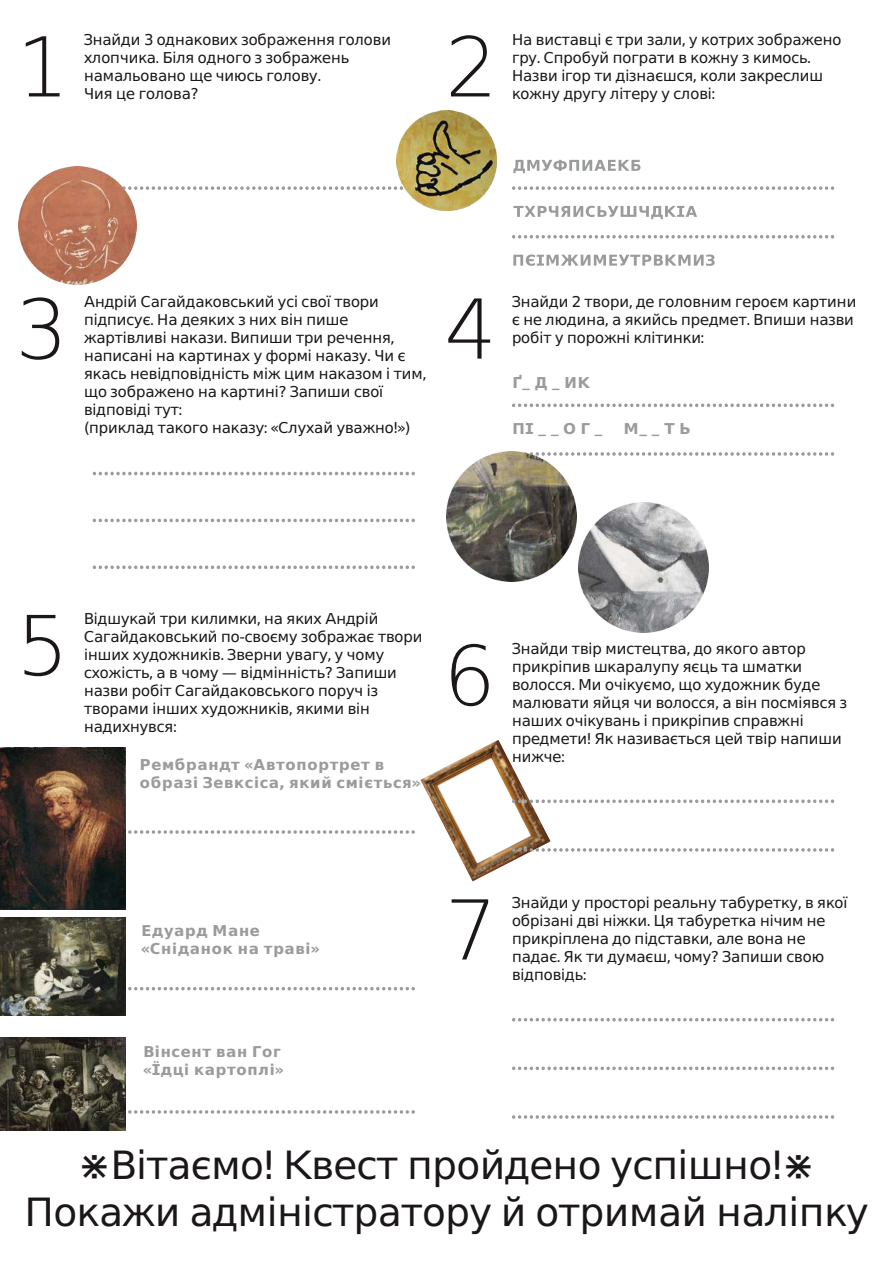
<style>
.page{position:relative;width:893px;height:1263px;background:#fff}
.page>*{position:absolute;margin:0;border:0;box-sizing:border-box;transform-origin:0 0}
.t1{font:200 82.5px "MA2 DejaVu Sans";color:#1a161a}
.t2{font:39px/46.8px "MA2 DejaVu Sans";color:#1a161a;text-align:center}
.t3{font:15px/18px "MA2 DejaVu Sans";color:#1a161a}
.t4{font:700 15px/18px "MA2 DejaVu Sans";letter-spacing:.05em;color:#9a9b9c}
</style>
<div class="page">
<img style="left:420px;top:740px;width:131px;height:141px">
<svg style="left:513px;top:160px;width:127px;height:13px"></svg>
<svg style="left:513px;top:206px;width:184px;height:13px"></svg>
<svg style="left:513px;top:254px;width:202px;height:12px"></svg>
<svg style="left:137px;top:186px;width:259px;height:4px"></svg>
<svg style="left:512px;top:186px;width:322px;height:4px"></svg>
<svg style="left:512px;top:235px;width:322px;height:4px"></svg>
<svg style="left:93px;top:472px;width:322px;height:3px"></svg>
<svg style="left:93px;top:519px;width:322px;height:3px"></svg>
<svg style="left:93px;top:565px;width:322px;height:4px"></svg>
<svg style="left:512px;top:403px;width:322px;height:4px"></svg>
<svg style="left:577px;top:452px;width:257px;height:4px"></svg>
<svg style="left:125px;top:830px;width:290px;height:4px"></svg>
<svg style="left:512px;top:799px;width:322px;height:4px"></svg>
<svg style="left:512px;top:848px;width:322px;height:4px"></svg>
<svg style="left:512px;top:1018px;width:322px;height:3px"></svg>
<svg style="left:512px;top:1066px;width:322px;height:4px"></svg>
<svg style="left:512px;top:1115px;width:322px;height:4px"></svg>
<svg style="left:125px;top:987px;width:290px;height:3px"></svg>
<svg style="left:125px;top:1110px;width:290px;height:4px"></svg>
<img style="left:0;top:748px;width:125px;height:162px">
<img style="left:0;top:917px;width:125px;height:98px">
<img style="left:0;top:1037px;width:125px;height:93px">
<img style="left:396px;top:110px;width:101px;height:101px">
<img style="left:446px;top:451px;width:131px;height:131px">
<img style="left:578px;top:502px;width:131px;height:130px">
<img style="left:19px;top:167px;width:118px;height:118px">
<h1 class="t1" style="left:19px;top:5px;width:47px">1</h1>
<p class="t3" style="left:84px;top:30px;width:308px">Знайди 3 однакових зображення голови хлопчика. Біля одного з зображень намальовано ще чиюсь голову.<br>Чия це голова?</p>
<h1 class="t1" style="left:446px;top:5px;width:47px">2</h1>
<p class="t3" style="left:512px;top:30px;width:331px">На виставці є три зали, у котрих зображено гру. Спробуй пограти в кожну з кимось.<br>Назви ігор ти дізнаєшся, коли закреслиш кожну другу літеру у слові:</p>
<h1 class="t1" style="left:19px;top:267px;width:47px">3</h1>
<p class="t3" style="left:84px;top:292px;width:343px">Андрій Сагайдаковський усі свої твори підписує. На деяких з них він пише жартівливі накази. Випиши три речення, написані на картинах у формі наказу. Чи є якась невідповідність між цим наказом і тим, що зображено на картині? Запиши свої відповіді тут:<br>(приклад такого наказу: «Слухай уважно!»)</p>
<h1 class="t1" style="left:446px;top:267px;width:47px">4</h1>
<p class="t3" style="left:512px;top:292px;width:346px">Знайди 2 твори, де головним героєм картини є не людина, а якийсь предмет. Впиши назви робіт у порожні клітинки:</p>
<p class="t4" style="left:512px;top:373px;width:79px">Ґ_ Д _ ИК</p>
<p class="t4" style="left:512px;top:419px;width:91px">ПІ _ _ О Г _</p>
<p class="t4" style="left:624px;top:419px;width:68px">М_ _ Т Ь</p>
<h1 class="t1" style="left:19px;top:584px;width:47px">5</h1>
<p class="t3" style="left:84px;top:609px;width:340px">Відшукай три килимки, на яких Андрій Сагайдаковський по-своєму зображає твори інших художників. Зверни увагу, у чому схожість, а в чому — відмінність? Запиши назви робіт Сагайдаковського поруч із творами інших художників, якими він надихнувся:</p>
<p class="t4" style="left:140px;top:755px;width:282px">Рембрандт «Автопортрет в образі Зевксіса, який сміється»</p>
<h1 class="t1" style="left:446px;top:614px;width:47px">6</h1>
<p class="t3" style="left:512px;top:639px;width:337px">Знайди твір мистецтва, до якого автор прикріпив шкаралупу яєць та шматки волосся. Ми очікуємо, що художник буде малювати яйця чи волосся, а він посміявся з наших очікувань і прикріпив справжні предмети! Як називається цей твір напиши нижче:</p>
<p class="t4" style="left:142px;top:921px;width:179px">Едуард Мане «Сніданок на траві»</p>
<p class="t4" style="left:143px;top:1042px;width:142px">Вінсент ван Гог «Їдці картоплі»</p>
<h1 class="t1" style="left:446px;top:868px;width:47px">7</h1>
<p class="t3" style="left:512px;top:893px;width:337px">Знайди у просторі реальну табуретку, в якої обрізані дві ніжки. Ця табуретка нічим не прикріплена до підставки, але вона не падає. Як ти думаєш, чому? Запиши свою відповідь:</p>
<h2 class="t2" style="left:25px;top:1140px;width:845px">⋇Вітаємо! Квест пройдено успішно!⋇<br>Покажи адміністратору й отримай наліпку</h2>
</div>
